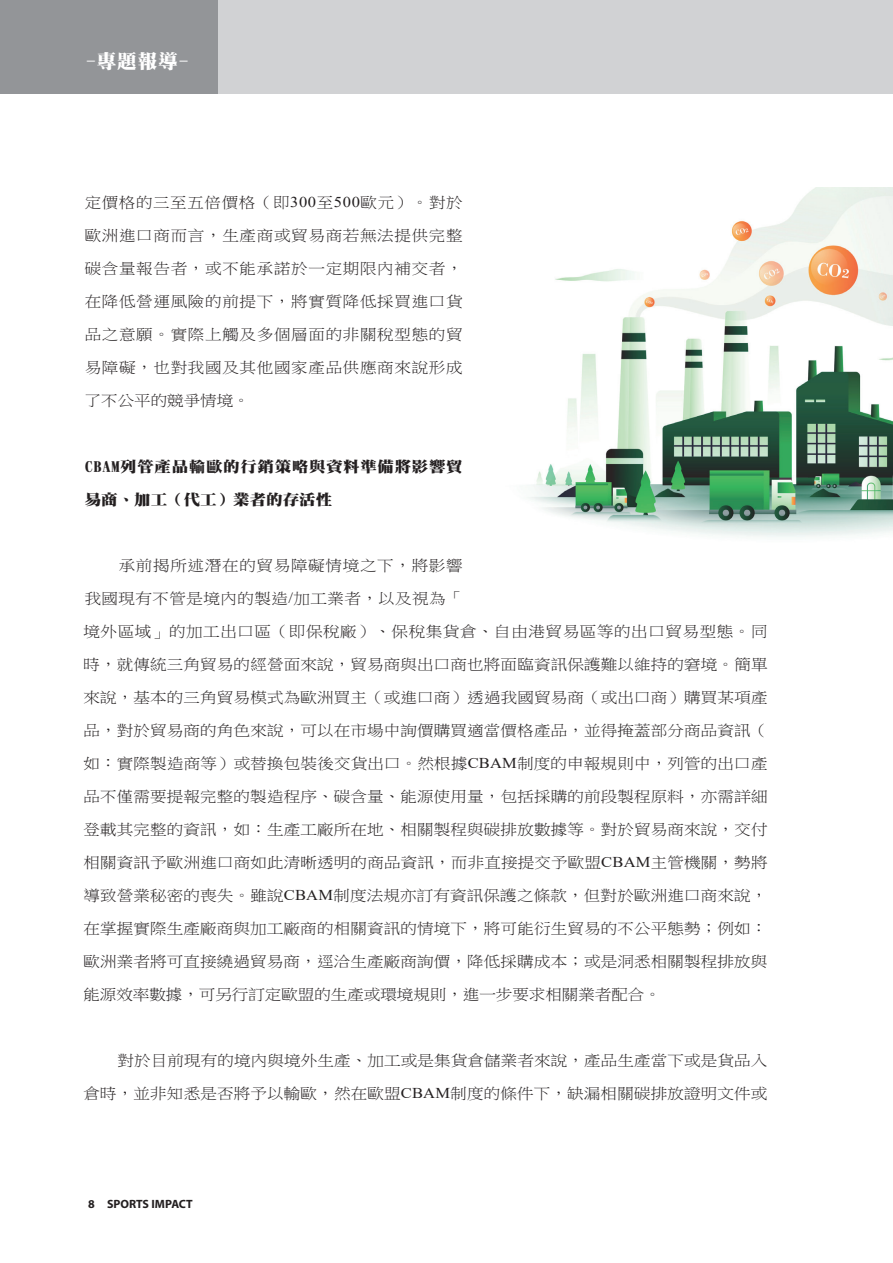
<style>
.page{position:relative;width:893px;height:1263px;background:#fff}
.page>*{position:absolute;margin:0;border:0;box-sizing:border-box;transform-origin:0 0}
.t1{font:19.5px "DF Ming W12 WIN BF";color:#fff}
.t2{font:15px "Ming Li U";letter-spacing:.01em;color:#231f20;scale:1.1 1}
.t3{font:15px "Ming Li U";letter-spacing:.045em;color:#231f20;scale:1.1 1}
.t4{font:15px/32.7px "Ming Li U";letter-spacing:.035em;color:#231f20;scale:1.1 1}
.t5{font:15px "Ming Li U";letter-spacing:.04em;color:#231f20;scale:1.1 1}
.t6{font:15px "DF Ming W12 WIN BF";letter-spacing:.04em;color:#231f20;scale:1.1 1}
.t7{font:15px "DF Ming W12 WIN BF";color:#231f20;scale:1.1 1}
.t8{font:700 12px "Myriad Pro";color:#231f20}
.s1{font-family:"DF Hei Lt HK BF"}
.s2{font-family:"P Ming Li U"}
.s3{font-family:"Times New Roman"}
</style>
<div class="page">
<div style="left:0;top:0;width:227px;height:94px;background:#939598"></div>
<div style="left:219px;top:0;width:674px;height:94px;background:#d1d2d4"></div>
<img style="left:527px;top:187px;width:366px;height:350px">
<h1 class="t1" style="left:86px;top:52px;width:104px"><span class="s1">-</span>專題報導<span class="s1">-</span></h1>
<p class="t5" style="left:85px;top:195px;width:345px">定價格的三至五倍價格<span class="s2">（</span>即<span class="s3">300</span>至<span class="s3">500</span>歐元<span class="s2">）。</span>對於</p>
<p class="t3" style="left:85px;top:228px;width:345px">歐洲進口商而言<span class="s2">，</span>生產商或貿易商若無法提供完整</p>
<p class="t3" style="left:85px;top:261px;width:345px">碳含量報告者<span class="s2">，</span>或不能承諾於一定期限內補交者<span class="s2">，</span></p>
<p class="t3" style="left:85px;top:294px;width:345px">在降低營運風險的前提下<span class="s2">，</span>將實質降低採買進口貨</p>
<p class="t3" style="left:85px;top:327px;width:345px">品之意願<span class="s2">。</span>實際上觸及多個層面的非關稅型態的貿</p>
<p class="t3" style="left:85px;top:360px;width:345px">易障礙<span class="s2">，</span>也對我國及其他國家產品供應商來說形成</p>
<p class="t2" style="left:85px;top:393px;width:151px">了不公平的競爭情境<span class="s2">。</span></p>
<p class="t6" style="left:85px;top:459px;width:345px">CBAM列管產品輸歐的行銷策略與資料準備將影響貿</p>
<p class="t7" style="left:85px;top:492px;width:226px">易商、加工（代工）業者的存活性</p>
<p class="t3" style="left:119px;top:558px;width:314px">承前揭所述潛在的貿易障礙情境之下<span class="s2">，</span>將影響</p>
<p class="t4" style="left:83px;top:582px;width:623px">我國現有不管是境內的製造<span class="s3">/</span>加工業者<span class="s2">，</span>以及視為<span class="s2">「<br></span>境外區域<span class="s2">」</span>的加工出口區<span class="s2">（</span>即保稅廠<span class="s2">）、</span>保稅集貨倉<span class="s2">、</span>自由港貿易區等的出口貿易型態<span class="s2">。</span>同</p>
<p class="t2" style="left:83px;top:657px;width:623px">時<span class="s2">，</span>就傳統三角貿易的經營面來說<span class="s2">，</span>貿易商與出口商也將面臨資訊保護難以維持的窘境<span class="s2">。</span>簡單</p>
<p class="t2" style="left:83px;top:690px;width:623px">來說<span class="s2">，</span>基本的三角貿易模式為歐洲買主<span class="s2">（</span>或進口商<span class="s2">）</span>透過我國貿易商<span class="s2">（</span>或出口商<span class="s2">）</span>購買某項產</p>
<p class="t2" style="left:83px;top:723px;width:623px">品<span class="s2">，</span>對於貿易商的角色來說<span class="s2">，</span>可以在市場中詢價購買適當價格產品<span class="s2">，</span>並得掩蓋部分商品資訊<span class="s2">（</span></p>
<p class="t2" style="left:83px;top:756px;width:623px">如<span class="s2">：</span>實際製造商等<span class="s2">）</span>或替換包裝後交貨出口<span class="s2">。</span>然根據<span class="s3">CBAM</span>制度的申報規則中<span class="s2">，</span>列管的出口產</p>
<p class="t2" style="left:83px;top:789px;width:623px">品不僅需要提報完整的製造程序<span class="s2">、</span>碳含量<span class="s2">、</span>能源使用量<span class="s2">，</span>包括採購的前段製程原料<span class="s2">，</span>亦需詳細</p>
<p class="t2" style="left:83px;top:822px;width:623px">登載其完整的資訊<span class="s2">，</span>如<span class="s2">：</span>生產工廠所在地<span class="s2">、</span>相關製程與碳排放數據等<span class="s2">。</span>對於貿易商來說<span class="s2">，</span>交付</p>
<p class="t2" style="left:83px;top:855px;width:623px">相關資訊予歐洲進口商如此清晰透明的商品資訊<span class="s2">，</span>而非直接提交予歐盟<span class="s3">CBAM</span>主管機關<span class="s2">，</span>勢將</p>
<p class="t2" style="left:83px;top:888px;width:623px">導致營業秘密的喪失<span class="s2">。</span>雖說<span class="s3">CBAM</span>制度法規亦訂有資訊保護之條款<span class="s2">，</span>但對於歐洲進口商來說<span class="s2">，</span></p>
<p class="t2" style="left:83px;top:921px;width:623px">在掌握實際生產廠商與加工廠商的相關資訊的情境下<span class="s2">，</span>將可能衍生貿易的不公平態勢<span class="s2">；</span>例如<span class="s2">：</span></p>
<p class="t2" style="left:83px;top:954px;width:623px">歐洲業者將可直接繞過貿易商<span class="s2">，</span>逕洽生產廠商詢價<span class="s2">，</span>降低採購成本<span class="s2">；</span>或是洞悉相關製程排放與</p>
<p class="t2" style="left:83px;top:987px;width:526px">能源效率數據<span class="s2">，</span>可另行訂定歐盟的生產或環境規則<span class="s2">，</span>進一步要求相關業者配合<span class="s2">。</span></p>
<p class="t2" style="left:117px;top:1053px;width:592px">對於目前現有的境內與境外生產<span class="s2">、</span>加工或是集貨倉儲業者來說<span class="s2">，</span>產品生產當下或是貨品入</p>
<p class="t2" style="left:83px;top:1086px;width:623px">倉時<span class="s2">，</span>並非知悉是否將予以輸歐<span class="s2">，</span>然在歐盟<span class="s3">CBAM</span>制度的條件下<span class="s2">，</span>缺漏相關碳排放證明文件或</p>
<p class="t8" style="left:88px;top:1196px;width:106px">8 SPORTS IMPACT</p>
</div>
